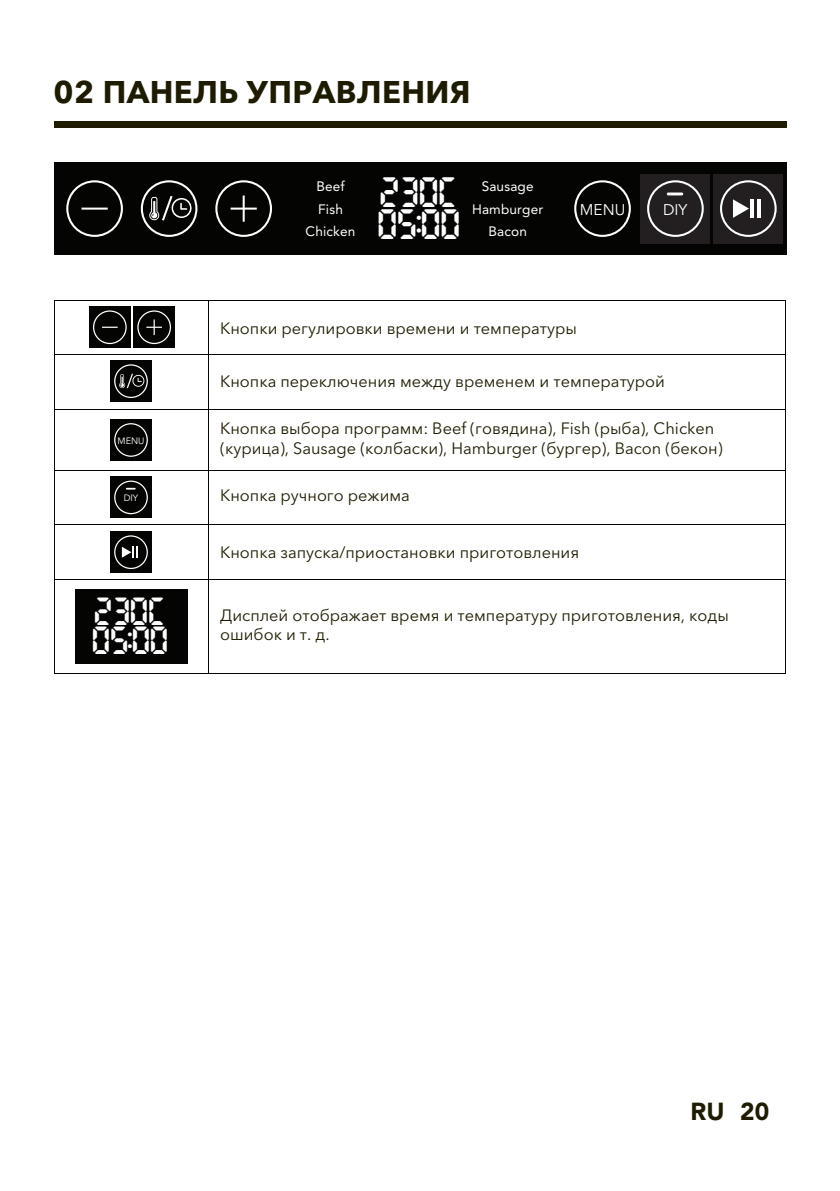
<style>
.page{position:relative;width:840px;height:1191px;background:#fff}
.page>*{position:absolute;margin:0;border:0;box-sizing:border-box;transform-origin:0 0}
.t1{font:43.4px/32.2px "Digital Dismay";letter-spacing:.01em;color:#fff}
.t2{font:40.2px/29.8px "Digital Dismay";letter-spacing:.01em;color:#fff}
.t3{font:700 31px "Avenir Next W1 G";letter-spacing:.01em;color:#1e1b01}
.t4{font:900 24.4px "Avenir LT Std";color:#1e1b01}
.t5{font:16.4px/19.6px "Avenir Next W1 G";color:#1e1b01}
.t6{font:15.4px "Avenir LT Std";color:#fff}
.t7{font:13.6px/22.6px "Avenir LT Std";letter-spacing:.01em;color:#fff;text-align:center}
.t8{font:9.2px "Avenir LT Std";color:#fff}
</style>
<div class="page">
<div style="left:54px;top:121px;width:731px;height:6px;background:#1e1b01"></div>
<div style="left:75px;top:589px;width:112px;height:74px;background:#040503"></div>
<hr style="left:54px;top:300px;width:154px;height:1px;background:#040503">
<hr style="left:209px;top:300px;width:576px;height:1px;background:#040503">
<hr style="left:54px;top:301px;width:1px;height:53px;background:#040503">
<hr style="left:208px;top:301px;width:1px;height:53px;background:#040503">
<hr style="left:785px;top:301px;width:1px;height:53px;background:#040503">
<hr style="left:54px;top:354px;width:154px;height:1px;background:#040503">
<hr style="left:209px;top:354px;width:576px;height:1px;background:#040503">
<hr style="left:54px;top:354px;width:1px;height:55px;background:#040503">
<hr style="left:208px;top:354px;width:1px;height:55px;background:#040503">
<hr style="left:785px;top:354px;width:1px;height:55px;background:#040503">
<hr style="left:54px;top:409px;width:154px;height:1px;background:#040503">
<hr style="left:209px;top:409px;width:576px;height:1px;background:#040503">
<hr style="left:54px;top:410px;width:1px;height:60px;background:#040503">
<hr style="left:208px;top:410px;width:1px;height:60px;background:#040503">
<hr style="left:785px;top:410px;width:1px;height:60px;background:#040503">
<hr style="left:54px;top:470px;width:154px;height:1px;background:#040503">
<hr style="left:209px;top:470px;width:576px;height:1px;background:#040503">
<hr style="left:54px;top:471px;width:1px;height:53px;background:#040503">
<hr style="left:208px;top:471px;width:1px;height:53px;background:#040503">
<hr style="left:785px;top:471px;width:1px;height:53px;background:#040503">
<hr style="left:54px;top:524px;width:154px;height:1px;background:#040503">
<hr style="left:209px;top:524px;width:576px;height:1px;background:#040503">
<hr style="left:54px;top:524px;width:1px;height:55px;background:#040503">
<hr style="left:208px;top:524px;width:1px;height:55px;background:#040503">
<hr style="left:785px;top:524px;width:1px;height:55px;background:#040503">
<hr style="left:54px;top:579px;width:154px;height:1px;background:#040503">
<hr style="left:209px;top:579px;width:576px;height:1px;background:#040503">
<hr style="left:54px;top:579px;width:1px;height:94px;background:#040503">
<hr style="left:54px;top:673px;width:154px;height:1px;background:#040503">
<hr style="left:208px;top:579px;width:1px;height:94px;background:#040503">
<hr style="left:209px;top:673px;width:576px;height:1px;background:#040503">
<hr style="left:785px;top:579px;width:1px;height:94px;background:#040503">
<div style="left:110px;top:419px;width:41px;height:41px;background:#040503"></div>
<div style="left:114px;top:423px;width:34px;height:34px;border:1px solid #fff;border-radius:16px"></div>
<div style="left:110px;top:531px;width:41px;height:42px;background:#040503"></div>
<div style="left:114px;top:535px;width:34px;height:34px;border:1px solid #fff;border-radius:16px"></div>
<svg style="left:122px;top:547px;width:16px;height:11px"></svg>
<div style="left:110px;top:360px;width:41px;height:42px;background:#040503"></div>
<div style="left:114px;top:364px;width:34px;height:34px;border:1px solid #fff;border-radius:16px"></div>
<svg style="left:119px;top:372px;width:26px;height:18px"></svg>
<div style="left:89px;top:307px;width:41px;height:41px;background:#040503"></div>
<div style="left:93px;top:310px;width:34px;height:34px;border:1px solid #fff;border-radius:16px"></div>
<svg style="left:102px;top:327px;width:16px;height:1px"></svg>
<div style="left:133px;top:307px;width:42px;height:41px;background:#040503"></div>
<div style="left:137px;top:310px;width:34px;height:34px;border:1px solid #fff;border-radius:16px"></div>
<svg style="left:146px;top:319px;width:16px;height:16px"></svg>
<div style="left:110px;top:477px;width:41px;height:41px;background:#040503"></div>
<div style="left:114px;top:480px;width:34px;height:34px;border:1px solid #fff;border-radius:16px"></div>
<div style="left:54px;top:162px;width:731px;height:93px;background:#040503"></div>
<div style="left:574px;top:180px;width:56px;height:57px;border:2px solid #fff;border-radius:27px"></div>
<div style="left:713px;top:174px;width:69px;height:69px;background:#231f20"></div>
<div style="left:719px;top:180px;width:57px;height:57px;border:2px solid #fff;border-radius:27px"></div>
<svg style="left:733px;top:199px;width:15px;height:19px"></svg>
<svg style="left:750px;top:199px;width:3px;height:19px"></svg>
<svg style="left:757px;top:199px;width:3px;height:19px"></svg>
<div style="left:141px;top:180px;width:56px;height:57px;border:2px solid #fff;border-radius:27px"></div>
<svg style="left:149px;top:193px;width:43px;height:30px"></svg>
<div style="left:66px;top:180px;width:57px;height:57px;border:2px solid #fff;border-radius:27px"></div>
<hr style="left:81px;top:208px;width:27px;height:2px;background:#fff">
<div style="left:215px;top:180px;width:57px;height:57px;border:2px solid #fff;border-radius:27px"></div>
<hr style="left:242px;top:195px;width:2px;height:27px;background:#fff">
<hr style="left:230px;top:208px;width:27px;height:2px;background:#fff">
<div style="left:640px;top:174px;width:69px;height:69px;background:#231f20"></div>
<div style="left:646px;top:180px;width:57px;height:57px;border:2px solid #fff;border-radius:27px"></div>
<hr style="left:666px;top:192px;width:16px;height:3px;background:#fff">
<h3 class="t3" style="left:54px;top:73px;width:418px">02 ПАНЕЛЬ УПРАВЛЕНИЯ</h3>
<p class="t7" style="left:316px;top:175px;width:30px">Beef</p>
<h1 class="t1" style="left:379px;top:177px;width:83px">23OC<br>05:00</h1>
<p class="t7" style="left:305px;top:198px;width:51px">Fish<br>Chicken</p>
<p class="t7" style="left:472px;top:175px;width:73px">Sausage<br>Hamburger<br>Bacon</p>
<p class="t6" style="left:579px;top:201px;width:47px">MENU</p>
<p class="t6" style="left:662px;top:201px;width:26px">DIY</p>
<p class="t8" style="left:117px;top:435px;width:28px">MENU</p>
<p class="t8" style="left:124px;top:493px;width:16px">DIY</p>
<h2 class="t2" style="left:93px;top:597px;width:77px">23OC<br>05:00</h2>
<p class="t5" style="left:220px;top:318px;width:358px">Кнопки регулировки времени и температуры</p>
<p class="t5" style="left:220px;top:371px;width:446px">Кнопка переключения между временем и температурой</p>
<p class="t5" style="left:220px;top:419px;width:503px">Кнопка выбора программ: Beef (говядина), Fish (рыба), Chicken (курица), Sausage (колбаски), Hamburger (бургер), Bacon (бекон)</p>
<p class="t5" style="left:220px;top:486px;width:191px">Кнопка ручного режима</p>
<p class="t5" style="left:220px;top:542px;width:360px">Кнопка запуска/приостановки приготовления</p>
<p class="t5" style="left:220px;top:605px;width:510px">Дисплей отображает время и температуру приготовления, коды ошибок и т. д.</p>
<h3 class="t4" style="left:690px;top:1096px;width:80px">RU 20</h3>
</div>
